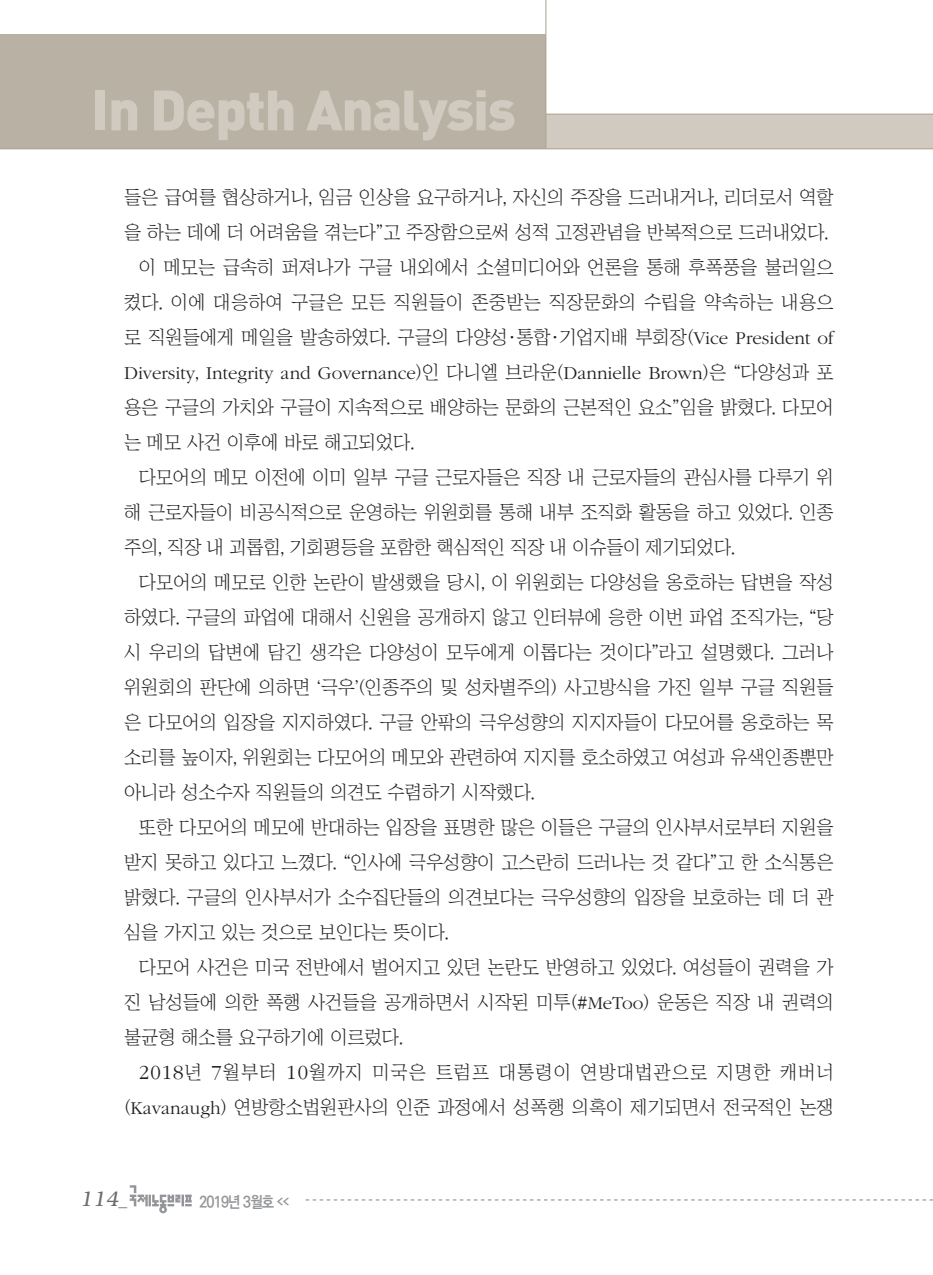
<style>
.page{position:relative;width:933px;height:1275px;background:#fff}
.page>*{position:absolute;margin:0;border:0;box-sizing:border-box;transform-origin:0 0}
.t1{font:56px "Dinbla";letter-spacing:-.025em;color:#d0cac1}
.t2{font:italic 300 21px "Bookman";color:#6c6d70}
.본문{font:18.9px/35px "Chosunilbo NM";color:#231f20;text-align:justify}
.t3{font:700 15.75px "Ko Pub Dotum";letter-spacing:-.055em;color:#939598;scale:.9 1}
.s1{font-family:"ITC Garamond Std";font-weight:300}
.s2{font-family:"Sand Sm"}
.s3{font-family:"ITC Garamond Std";font-weight:300;font-size:20.82px}
.s4{font-family:"Helvetica";font-weight:400;font-style:normal;font-size:17.5px}
.s5{font-size:7.88px}
</style>
<div class="page">
<div style="left:0;top:114px;width:933px;height:35px;background:#d0cac1"></div>
<hr style="left:0;top:114px;width:933px;height:1px;background:#aaa291">
<div style="left:0;top:35px;width:546px;height:114px;background:#b9b1a3"></div>
<hr style="left:0;top:148px;width:933px;height:1px;background:#aaa291">
<hr style="left:545px;top:0;width:1px;height:149px;background:#aaa291">
<svg style="left:306px;top:1199px;width:627px;height:1px"></svg>
<svg style="left:130px;top:1185px;width:62px;height:28px"></svg>
<h1 class="t1" style="left:91px;top:73px;width:426px">In Depth Analysis</h1>
<p class="본문" style="left:124px;top:179px;width:711px">들은 급여를 협상하거나, 임금 인상을 요구하거나, 자신의 주장을 드러내거나, 리더로서 역할 을 하는 데에 더 어려움을 겪는다”고 주장함으로써 성적 고정관념을 반복적으로 드러내었다.</p>
<p class="본문" style="left:124px;top:249px;width:711px;text-indent:15px">이 메모는 급속히 퍼져나가 구글 내외에서 소셜미디어와 언론을 통해 후폭풍을 불러일으 켰다. 이에 대응하여 구글은 모든 직원들이 존중받는 직장문화의 수립을 약속하는 내용으 로 직원들에게 메일을 발송하였다. 구글의 다양성·통합·기업지배 부회장(<span class="s1">Vice President of Diversity</span>, <span class="s1">Integrity and Governance</span>)인 다니엘 브라운(<span class="s1">Dannielle Brown</span>)은 “다양성과 포 용은 구글의 가치와 구글이 지속적으로 배양하는 문화의 근본적인 요소”임을 밝혔다. 다모어 는 메모 사건 이후에 바로 해고되었다.</p>
<p class="본문" style="left:124px;top:459px;width:711px;text-indent:15px">다모어의 메모 이전에 이미 일부 구글 근로자들은 직장 내 근로자들의 관심사를 다루기 위 해 근로자들이 비공식적으로 운영하는 위원회를 통해 내부 조직화 활동을 하고 있었다. 인종 주의, 직장 내 괴롭힘, 기회평등을 포함한 핵심적인 직장 내 이슈들이 제기되었다.</p>
<p class="본문" style="left:124px;top:564px;width:711px;text-indent:15px">다모어의 메모로 인한 논란이 발생했을 당시, 이 위원회는 다양성을 옹호하는 답변을 작성 하였다. 구글의 파업에 대해서 신원을 공개하지 않고 인터뷰에 응한 이번 파업 조직가는, “당 시 우리의 답변에 담긴 생각은 다양성이 모두에게 이롭다는 것이다”라고 설명했다. 그러나 위원회의 판단에 의하면 <span class="s2">‘</span>극우<span class="s2">’</span>(인종주의 및 성차별주의) 사고방식을 가진 일부 구글 직원들 은 다모어의 입장을 지지하였다. 구글 안팎의 극우성향의 지지자들이 다모어를 옹호하는 목 소리를 높이자, 위원회는 다모어의 메모와 관련하여 지지를 호소하였고 여성과 유색인종뿐만 아니라 성소수자 직원들의 의견도 수렴하기 시작했다.</p>
<p class="본문" style="left:124px;top:809px;width:711px;text-indent:15px">또한 다모어의 메모에 반대하는 입장을 표명한 많은 이들은 구글의 인사부서로부터 지원을 받지 못하고 있다고 느꼈다. “인사에 극우성향이 고스란히 드러나는 것 같다”고 한 소식통은 밝혔다. 구글의 인사부서가 소수집단들의 의견보다는 극우성향의 입장을 보호하는 데 더 관 심을 가지고 있는 것으로 보인다는 뜻이다.</p>
<p class="본문" style="left:124px;top:949px;width:711px;text-indent:15px">다모어 사건은 미국 전반에서 벌어지고 있던 논란도 반영하고 있었다. 여성들이 권력을 가 진 남성들에 의한 폭행 사건들을 공개하면서 시작된 미투(#<span class="s1">MeToo</span>) 운동은 직장 내 권력의 불균형 해소를 요구하기에 이르렀다.</p>
<p class="본문" style="left:124px;top:1054px;width:711px;text-align:right"><span class="s3">2018</span>년 <span class="s3">7</span>월부터 <span class="s3">10</span>월까지 미국은 트럼프 대통령이 연방대법관으로 지명한 캐버너 (<span class="s1">Kavanaugh</span>) 연방항소법원판사의 인준 과정에서 성폭행 의혹이 제기되면서 전국적인 논쟁</p>
<p class="t2" style="left:79px;top:1187px;width:49px">114<span class="s4">_</span></p>
<p class="t3" style="left:199px;top:1194px;width:101px">2019년 3월호 <span class="s5">&lt;&lt;</span></p>
</div>
